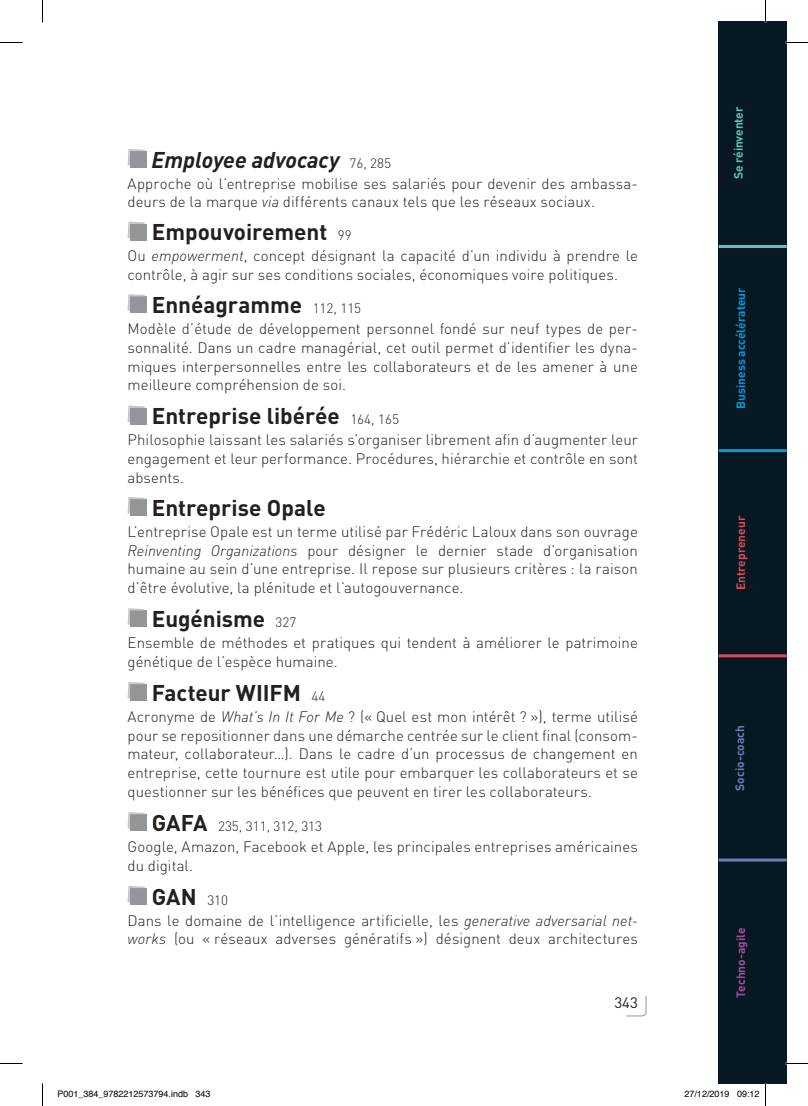
<style>
.page{position:relative;width:808px;height:1106px;background:#fff}
.page>*{position:absolute;margin:0;border:0;box-sizing:border-box;transform-origin:0 0}
.t1{font:700 22.5px "DIN";color:#231f20}
.t2{font:italic 700 22.5px "DIN";color:#231f20}
.t3{font:300 15px/18.8px "DIN";letter-spacing:.005em;color:#231f20}
.t4{font:15px "DIN";color:#231f20}
.t5{font:300 13.5px "DIN";color:#231f20}
.t6{font:700 12px "DIN";color:#0099da}
.t7{font:700 12px "DIN";color:#d34b5c}
.t8{font:700 12px "DIN";color:#9e4d9a}
.t9{font:700 12px "DIN";letter-spacing:-.01em;color:#5ac4bd}
.t10{font:700 12px "DIN";color:#6e79b5}
.t11{font:9px "Helvetica";color:#000}
.s1{font-weight:300;font-style:normal;font-size:13.5px}
.s2{font-style:italic}
.s3{font-weight:300;font-size:13.5px}
.s4{font-weight:700;font-size:22.5px}
</style>
<div class="page">
<svg style="left:626px;top:996px;width:21px;height:20px"></svg>
<div style="left:719px;top:858px;width:68px;height:226px;background:#071822"></div>
<div style="left:719px;top:654px;width:68px;height:204px;background:#071822"></div>
<div style="left:719px;top:450px;width:68px;height:204px;background:#071822"></div>
<div style="left:719px;top:246px;width:68px;height:204px;background:#071822"></div>
<hr style="left:719px;top:654px;width:68px;height:3px;background:#d34b5c">
<hr style="left:719px;top:858px;width:68px;height:3px;background:#6e79b5">
<div style="left:719px;top:21px;width:68px;height:225px;background:#071822"></div>
<hr style="left:719px;top:449px;width:68px;height:3px;background:#0099da">
<hr style="left:719px;top:245px;width:68px;height:3px;background:#5ac4bd">
<div style="left:130px;top:151px;width:17px;height:17px;background:#939598"></div>
<svg style="left:128px;top:149px;width:17px;height:17px"></svg>
<div style="left:130px;top:224px;width:17px;height:16px;background:#939598"></div>
<svg style="left:128px;top:221px;width:17px;height:17px"></svg>
<div style="left:130px;top:297px;width:17px;height:16px;background:#939598"></div>
<svg style="left:128px;top:294px;width:17px;height:17px"></svg>
<div style="left:130px;top:408px;width:17px;height:16px;background:#939598"></div>
<svg style="left:128px;top:405px;width:17px;height:17px"></svg>
<div style="left:130px;top:499px;width:17px;height:17px;background:#939598"></div>
<svg style="left:128px;top:497px;width:17px;height:17px"></svg>
<div style="left:130px;top:610px;width:17px;height:17px;background:#939598"></div>
<svg style="left:128px;top:608px;width:17px;height:17px"></svg>
<div style="left:130px;top:684px;width:17px;height:17px;background:#939598"></div>
<svg style="left:128px;top:682px;width:17px;height:17px"></svg>
<div style="left:130px;top:814px;width:17px;height:17px;background:#939598"></div>
<svg style="left:128px;top:812px;width:17px;height:17px"></svg>
<div style="left:130px;top:888px;width:17px;height:16px;background:#939598"></div>
<svg style="left:128px;top:885px;width:17px;height:18px"></svg>
<hr style="left:785px;top:1062px;width:23px;height:2px;background:#fff">
<hr style="left:764px;top:0;width:2px;height:23px;background:#fff">
<svg style="left:0;top:42px;width:22px;height:1px"></svg>
<svg style="left:785px;top:42px;width:23px;height:1px"></svg>
<svg style="left:0;top:1063px;width:22px;height:1px"></svg>
<svg style="left:785px;top:1063px;width:23px;height:1px"></svg>
<svg style="left:42px;top:0;width:1px;height:23px"></svg>
<svg style="left:42px;top:1083px;width:1px;height:22px"></svg>
<svg style="left:765px;top:0;width:1px;height:23px"></svg>
<svg style="left:764px;top:1083px;width:2px;height:22px"></svg>
<h1 class="t2" style="left:152px;top:145px;width:241px">Employee advocacy <span class="s1">76, 285</span></h1>
<p class="t3" style="left:128px;top:174px;width:512px">Approche où l’entreprise mobilise ses salariés pour devenir des ambassa&shy;deurs de la marque <span class="s2">via</span> différents canaux tels que les réseaux sociaux.</p>
<h1 class="t1" style="left:152px;top:217px;width:201px">Empouvoirement <span class="s3">99</span></h1>
<p class="t3" style="left:128px;top:246px;width:512px">Ou <span class="s2">empowerment</span>, concept désignant la capacité d’un individu à prendre le contrôle, à agir sur ses conditions sociales, économiques voire politiques.</p>
<h1 class="t1" style="left:152px;top:290px;width:211px">Ennéagramme <span class="s3">112, 115</span></h1>
<p class="t3" style="left:128px;top:319px;width:512px;text-align:justify">Modèle d’étude de développement personnel fondé sur neuf types de per&shy;sonnalité. Dans un cadre managérial, cet outil permet d’identifier les dyna&shy;miques interpersonnelles entre les collaborateurs et de les amener à une meilleure compréhension de soi.</p>
<h1 class="t1" style="left:152px;top:401px;width:248px">Entreprise libérée <span class="s3">164, 165</span></h1>
<p class="t3" style="left:128px;top:430px;width:512px;text-align:justify">Philosophie laissant les salariés s’organiser librement afin d’augmenter leur engagement et leur performance. Procédures, hiérarchie et contrôle en sont absents.</p>
<h1 class="t1" style="left:152px;top:493px;width:175px">Entreprise Opale</h1>
<p class="t3" style="left:128px;top:522px;width:512px;text-align:justify">L’entreprise Opale est un terme utilisé par Frédéric Laloux dans son ouvrage <span class="s2">Reinventing Organizations</span> pour désigner le dernier stade d’organisation humaine au sein d’une entreprise. Il repose sur plusieurs critères : la raison d’être évolutive, la plénitude et l’autogouvernance.</p>
<h1 class="t1" style="left:152px;top:604px;width:146px">Eugénisme <span class="s3">327</span></h1>
<p class="t3" style="left:128px;top:633px;width:512px">Ensemble de méthodes et pratiques qui tendent à améliorer le patrimoine génétique de l’espèce humaine.</p>
<h1 class="t1" style="left:152px;top:678px;width:175px">Facteur WIIFM <span class="s3">44</span></h1>
<p class="t3" style="left:128px;top:707px;width:512px;text-align:justify">Acronyme de <span class="s2">What’s In It For Me</span> ? (« Quel est mon intérêt ? »), terme utilisé pour se repositionner dans une démarche centrée sur le client final (consom&shy;mateur, collaborateur…). Dans le cadre d’un processus de changement en entreprise, cette tournure est utile pour embarquer les collaborateurs et se questionner sur les bénéfices que peuvent en tirer les collaborateurs.</p>
<p class="t5" style="left:152px;top:817px;width:172px"><span class="s4">GAFA</span> 235, 311, 312, 313</p>
<p class="t3" style="left:128px;top:837px;width:512px">Google, Amazon, Facebook et Apple, les principales entreprises américaines du digital.</p>
<h1 class="t1" style="left:152px;top:881px;width:78px">GAN <span class="s3">310</span></h1>
<p class="t3" style="left:128px;top:910px;width:512px">Dans le domaine de l’intelligence artificielle, les <span class="s2">generative adversarial net&shy;works</span> (ou « réseaux adverses génératifs ») désignent deux architectures</p>
<p class="t4" style="left:614px;top:993px;width:25px">343</p>
<p class="t9" style="left:731px;top:179px;width:74px;rotate:-90deg">Se réinventer</p>
<p class="t6" style="left:733px;top:409px;width:123px;rotate:-90deg">Business accélérateur</p>
<p class="t7" style="left:733px;top:590px;width:76px;rotate:-90deg">Entrepreneur</p>
<p class="t10" style="left:732px;top:790px;width:67px;rotate:-90deg">Socio-coach</p>
<p class="t8" style="left:733px;top:997px;width:72px;rotate:-90deg">Techno-agile</p>
<p class="t11" style="left:57px;top:1086px;width:155px">P001_384_9782212573794.indb 343</p>
<p class="t11" style="left:684px;top:1086px;width:77px">27/12/2019 09:12</p>
</div>
